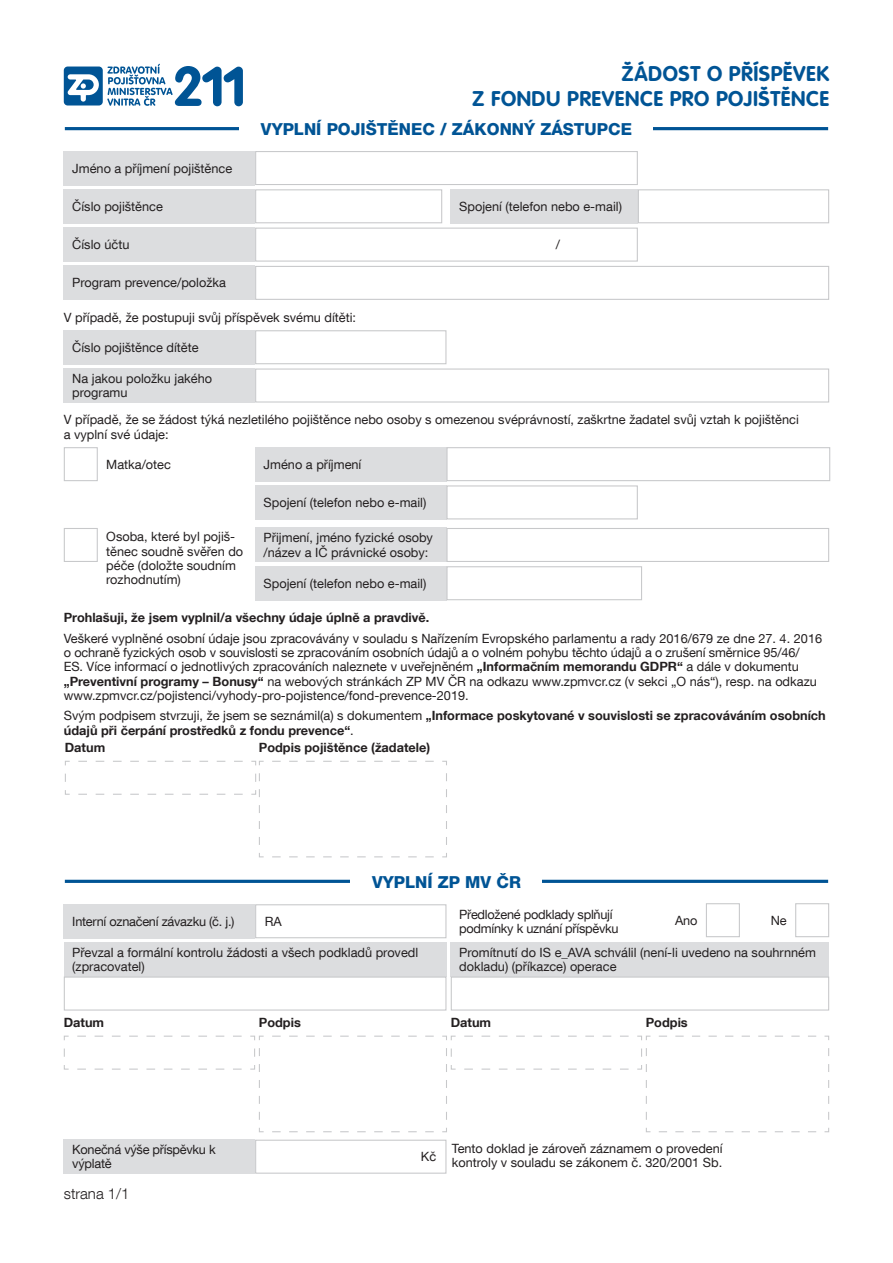
<style>
.page{position:relative;width:893px;height:1263px;background:#fff}
.page>*{position:absolute;margin:0;border:0;box-sizing:border-box;transform-origin:0 0}
.t1{font:700 21px/25.2px "VAG Rounded LT Pro";letter-spacing:.025em;color:#005495;text-align:right}
.t2{font:800 16.5px "Helvetica Neue LT Com";color:#005495}
.t3{font:300 15px "Helvetica Neue LT Com";color:#231f20}
.t4{font:12.75px/14.2px "Helvetica Neue LT Com";color:#231f20}
.t5{font:700 12.75px/14.2px "Helvetica Neue LT Com";color:#231f20}
.t6{font:12.75px/14.2px "Helvetica Neue LT Com";letter-spacing:-.02em;color:#231f20}
.s1{font-weight:700}
.s2{font-weight:400}
</style>
<div class="page">
<svg style="left:64px;top:64px;width:179px;height:42px"></svg>
<hr style="left:65px;top:127px;width:763px;height:3px;background:#005495">
<div style="left:64px;top:151px;width:191px;height:34px;background:#dcdddf"></div>
<div style="left:451px;top:189px;width:187px;height:34px;background:#dcdddf"></div>
<div style="left:64px;top:266px;width:191px;height:34px;background:#dcdddf"></div>
<div style="left:64px;top:368px;width:191px;height:34px;background:#dcdddf"></div>
<div style="left:255px;top:447px;width:191px;height:34px;background:#dcdddf"></div>
<div style="left:255px;top:528px;width:191px;height:34px;background:#dcdddf"></div>
<div style="left:255px;top:485px;width:191px;height:34px;background:#dcdddf"></div>
<div style="left:255px;top:566px;width:191px;height:34px;background:#dcdddf"></div>
<div style="left:64px;top:189px;width:191px;height:34px;background:#dcdddf"></div>
<div style="left:240px;top:123px;width:413px;height:12px;background:#fff"></div>
<div style="left:64px;top:228px;width:191px;height:34px;background:#dcdddf"></div>
<div style="left:64px;top:330px;width:191px;height:34px;background:#dcdddf"></div>
<div style="left:64px;top:904px;width:191px;height:34px;background:#dcdddf"></div>
<div style="left:64px;top:1140px;width:191px;height:34px;background:#dcdddf"></div>
<div style="left:64px;top:942px;width:382px;height:34px;background:#dcdddf"></div>
<div style="left:451px;top:942px;width:378px;height:34px;background:#dcdddf"></div>
<div style="left:64px;top:976px;width:382px;height:34px;border:1px solid #c7c8ca"></div>
<div style="left:451px;top:976px;width:378px;height:34px;border:1px solid #c7c8ca"></div>
<svg style="left:63px;top:1035px;width:767px;height:98px"></svg>
<div style="left:706px;top:903px;width:34px;height:34px;border:1px solid #c7c8ca"></div>
<div style="left:795px;top:903px;width:34px;height:34px;border:1px solid #c7c8ca"></div>
<div style="left:255px;top:904px;width:191px;height:34px;border:1px solid #c7c8ca"></div>
<div style="left:255px;top:1140px;width:191px;height:34px;border:1px solid #c7c8ca"></div>
<hr style="left:65px;top:880px;width:763px;height:3px;background:#005495">
<div style="left:351px;top:876px;width:191px;height:12px;background:#fff"></div>
<div style="left:255px;top:330px;width:191px;height:34px;border:1px solid #c7c8ca"></div>
<div style="left:255px;top:151px;width:383px;height:34px;border:1px solid #c7c8ca"></div>
<div style="left:638px;top:189px;width:191px;height:34px;border:1px solid #c7c8ca"></div>
<div style="left:255px;top:266px;width:574px;height:34px;border:1px solid #c7c8ca"></div>
<div style="left:255px;top:368px;width:574px;height:34px;border:1px solid #c7c8ca"></div>
<div style="left:446px;top:447px;width:384px;height:34px;border:1px solid #c7c8ca"></div>
<div style="left:446px;top:528px;width:383px;height:34px;border:1px solid #c7c8ca"></div>
<div style="left:446px;top:485px;width:192px;height:34px;border:1px solid #c7c8ca"></div>
<div style="left:446px;top:566px;width:196px;height:34px;border:1px solid #c7c8ca"></div>
<div style="left:255px;top:189px;width:187px;height:34px;border:1px solid #c7c8ca"></div>
<svg style="left:65px;top:760px;width:382px;height:98px"></svg>
<div style="left:64px;top:447px;width:34px;height:34px;border:1px solid #c7c8ca"></div>
<div style="left:64px;top:528px;width:34px;height:34px;border:1px solid #c7c8ca"></div>
<div style="left:255px;top:228px;width:383px;height:34px;border:1px solid #c7c8ca"></div>
<h1 class="t1" style="left:472px;top:61px;width:359px">ŽÁDOST O PŘÍSPĚVEK<br>Z FONDU PREVENCE PRO POJIŠTĚNCE</h1>
<p class="t4" style="left:72px;top:161px;width:161px">Jméno a příjmení pojištěnce</p>
<p class="t4" style="left:72px;top:199px;width:92px">Číslo pojištěnce</p>
<p class="t4" style="left:72px;top:237px;width:59px">Číslo účtu</p>
<p class="t4" style="left:72px;top:275px;width:155px">Program prevence/položka</p>
<p class="t2" style="left:261px;top:119px;width:373px">VYPLNÍ POJIŠTĚNEC / ZÁKONNÝ ZÁSTUPCE</p>
<p class="t4" style="left:459px;top:199px;width:164px">Spojení (telefon nebo e-mail)</p>
<p class="t4" style="left:556px;top:237px;width:6px">/</p>
<p class="t4" style="left:64px;top:310px;width:294px">V případě, že postupuji svůj příspěvek svému dítěti:</p>
<p class="t4" style="left:72px;top:340px;width:128px">Číslo pojištěnce dítěte</p>
<p class="t4" style="left:72px;top:371px;width:141px">Na jakou položku jakého programu</p>
<p class="t4" style="left:64px;top:412px;width:737px">V případě, že se žádost týká nezletilého pojištěnce nebo osoby s omezenou svéprávností, zaškrtne žadatel svůj vztah k pojištěnci a vyplní své údaje:</p>
<p class="t4" style="left:106px;top:457px;width:66px">Matka/otec</p>
<p class="t4" style="left:106px;top:529px;width:138px">Osoba, které byl pojiš&shy;těnec soudně svěřen do péče (doložte soudním rozhodnutím)</p>
<p class="t4" style="left:264px;top:457px;width:99px">Jméno a příjmení</p>
<p class="t4" style="left:264px;top:495px;width:164px">Spojení (telefon nebo e-mail)</p>
<p class="t4" style="left:264px;top:530px;width:171px">Přijmení, jméno fyzické osoby /název a IČ právnické osoby:</p>
<p class="t4" style="left:264px;top:576px;width:164px">Spojení (telefon nebo e-mail)</p>
<p class="t5" style="left:64px;top:610px;width:367px">Prohlašuji, že jsem vyplnil/a všechny údaje úplně a pravdivě.</p>
<p class="t4" style="left:64px;top:631px;width:760px">Veškeré vyplněné osobní údaje jsou zpracovávány v souladu s Nařízením Evropského parlamentu a rady 2016/679 ze dne 27. 4. 2016 o ochraně fyzických osob v souvislosti se zpracováním osobních údajů a o volném pohybu těchto údajů a o zrušení směrnice 95/46/ ES. Více informací o jednotlivých zpracováních naleznete v uveřejněném <span class="s1">„Informačním memorandu GDPR“</span> a dále v dokumentu <span class="s1">„Preventivní programy – Bonusy“</span> na webových stránkách ZP MV ČR na odkazu www.zpmvcr.cz (v sekci „O nás“), resp. na odkazu www.zpmvcr.cz/pojistenci/vyhody-pro-pojistence/fond-prevence-2019.</p>
<p class="t5" style="left:64px;top:708px;width:764px"><span class="s2">Svým podpisem stvrzuji, že jsem se seznámil(a) s dokumentem</span> „Informace poskytované v souvislosti se zpracováváním osobních údajů při čerpání prostředků z fondu prevence“<span class="s2">.</span></p>
<p class="t5" style="left:65px;top:740px;width:42px">Datum</p>
<p class="t5" style="left:259px;top:740px;width:173px">Podpis pojištěnce (žadatele)</p>
<p class="t6" style="left:72px;top:914px;width:164px">Interní označení závazku (č. j.)</p>
<p class="t4" style="left:265px;top:914px;width:18px">RA</p>
<p class="t2" style="left:372px;top:872px;width:150px">VYPLNÍ ZP MV ČR</p>
<p class="t6" style="left:459px;top:907px;width:161px">Předložené podklady splňují podmínky k uznání příspěvku</p>
<p class="t4" style="left:675px;top:913px;width:24px">Ano</p>
<p class="t4" style="left:771px;top:913px;width:17px">Ne</p>
<p class="t4" style="left:72px;top:945px;width:347px">Převzal a formální kontrolu žádosti a všech podkladů provedl (zpracovatel)</p>
<p class="t4" style="left:459px;top:945px;width:358px">Promítnutí do IS e_AVA schválil (není-li uvedeno na souhrnném dokladu) (příkazce) operace</p>
<p class="t5" style="left:64px;top:1015px;width:42px">Datum</p>
<p class="t5" style="left:259px;top:1015px;width:44px">Podpis</p>
<p class="t5" style="left:451px;top:1015px;width:42px">Datum</p>
<p class="t5" style="left:646px;top:1015px;width:44px">Podpis</p>
<p class="t6" style="left:72px;top:1142px;width:145px">Konečná výše příspěvku k výplatě</p>
<p class="t3" style="left:64px;top:1185px;width:67px">strana 1/1</p>
<p class="t4" style="left:421px;top:1149px;width:17px">Kč</p>
<p class="t4" style="left:452px;top:1141px;width:272px">Tento doklad je zároveň záznamem o provedení kontroly v souladu se zákonem č. 320/2001 Sb.</p>
</div>
